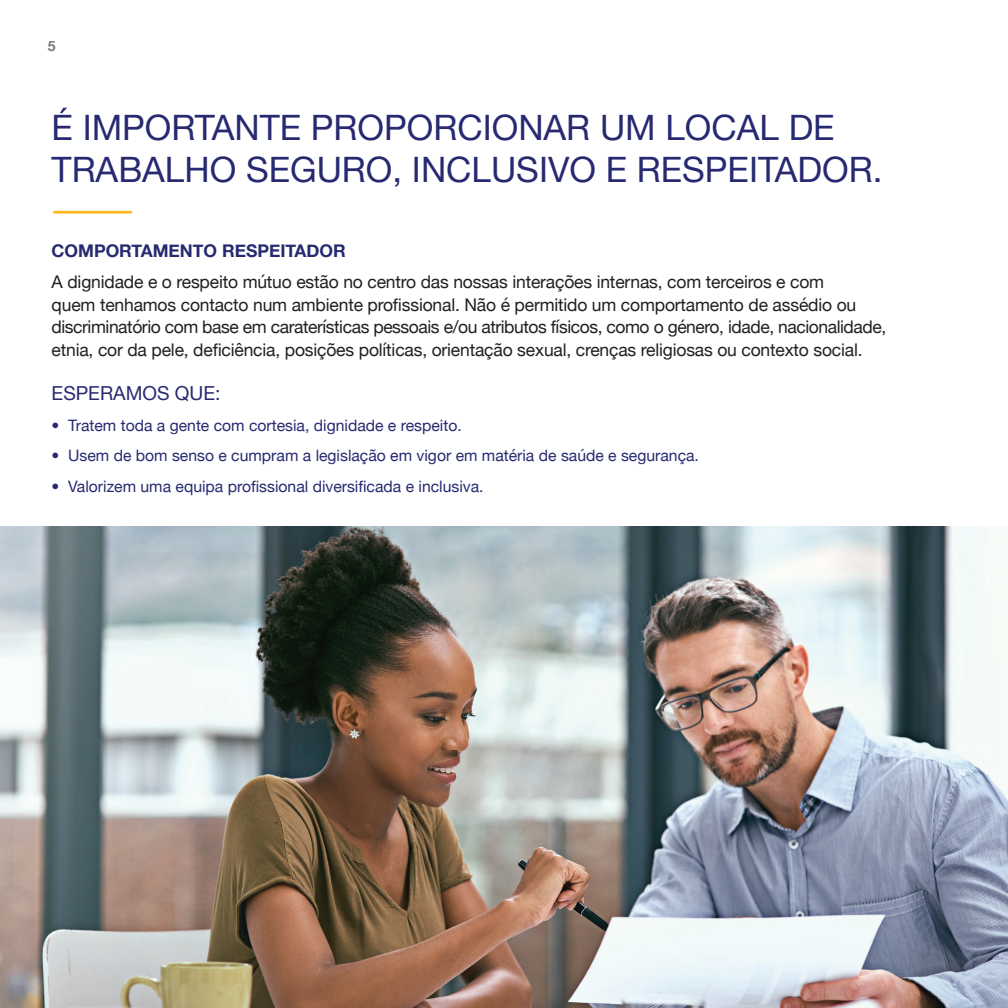
<style>
.page{position:relative;width:1008px;height:1008px;background:#fff}
.page>*{position:absolute;margin:0;border:0;box-sizing:border-box;transform-origin:0 0}
.t1{font:35px/42px "Helvetica Neue";color:#272a71}
.t2{font:19.25px "Helvetica Neue";color:#272a71}
.t3{font:17.5px/22.8px "Helvetica Neue";letter-spacing:-.01em;color:#231f20}
.t4{font:700 17.5px "Helvetica Neue";color:#272a71}
.t5{font:15.75px "Helvetica Neue";color:#272a71}
.t6{font:700 14px "Helvetica Neue";color:#787877}
.s1{font-family:"Helvetica Neue CE"}
</style>
<div class="page">
<img style="left:0;top:527px;width:1008px;height:481px">
<hr style="left:53px;top:211px;width:79px;height:3px;background:#fcb817">
<p class="t6" style="left:48px;top:35px;width:9px">5</p>
<h1 class="t1" style="left:52px;top:109px;width:832px">É IMPORTANTE PROPORCIONAR UM LOCAL DE<br>TRABALHO SEGURO, INCLUSIVO E RESPEITADOR.</h1>
<p class="t4" style="left:52px;top:237px;width:296px">COMPORTAMENTO RESPEITADOR</p>
<p class="t3" style="left:52px;top:271px;width:836px">A dignidade e o respeito mútuo estão no centro das nossas interações internas, com terceiros e com<br>quem tenhamos contacto num ambiente profissional. Não é permitido um comportamento de assédio ou discriminatório com base em caraterísticas pessoais e/ou atributos físicos, como o género, idade, nacionalidade, etnia, cor da pele, deficiência, posições políticas, orientação sexual, crenças religiosas ou contexto social.</p>
<p class="t2" style="left:52px;top:379px;width:170px">ESPERAMOS QUE:</p>
<p class="t5" style="left:52px;top:414px;width:412px"><span class="s1">•</span> Tratem toda a gente com cortesia, dignidade e respeito.</p>
<p class="t5" style="left:52px;top:444px;width:649px"><span class="s1">•</span> Usem de bom senso e cumpram a legislação em vigor em matéria de saúde e segurança.</p>
<p class="t5" style="left:52px;top:475px;width:434px"><span class="s1">•</span> Valorizem uma equipa profissional diversificada e inclusiva.</p>
</div>
